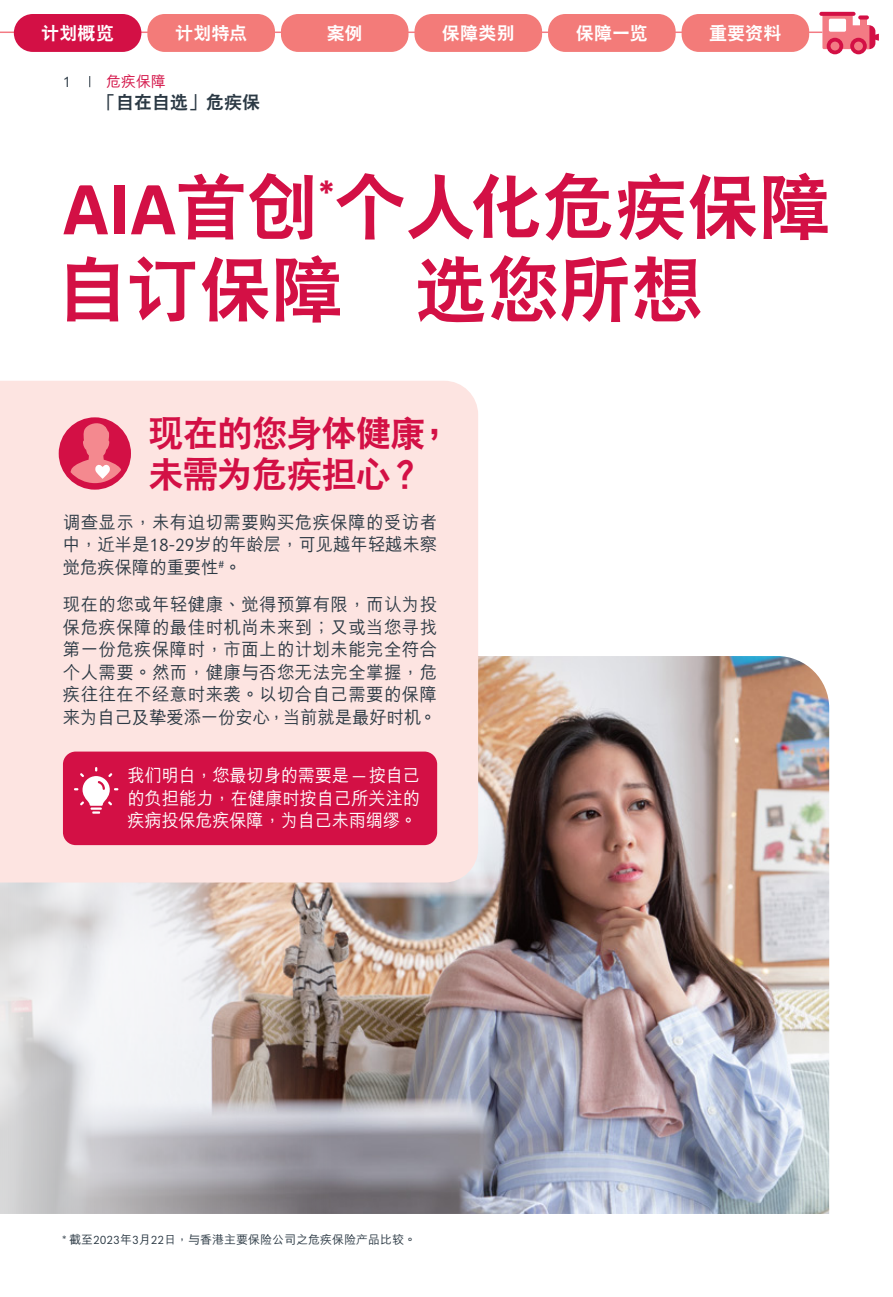
<style>
.page{position:relative;width:893px;height:1297px;background:#fff}
.page>*{position:absolute;margin:0;border:0;box-sizing:border-box;transform-origin:0 0}
.t1{font:800 72px/82.5px "C Hei 2 HKS";color:#d31045}
.t2{font:800 36px/40.5px "C Hei 2 HKS";letter-spacing:-.02em;color:#d31045}
.t3{font:500 18px/22.5px "M Hei HKS";letter-spacing:.02em;color:#2b3944;text-align:justify}
.t4{font:500 18px/22.5px "M Hei HKS";letter-spacing:-.015em;color:#fff;text-align:justify;scale:.96 1}
.t5{font:800 18px "C Hei 2 HKS";letter-spacing:.015em;color:#fff}
.t6{font:800 18px "C Hei 2 HKS";color:#2b3944}
.t7{font:500 15px "M Hei HKS";color:#d31045}
.t8{font:15px "AIA Everest";color:#2b3944}
.t9{font:500 12px "M Hei HKS";color:#2b3944}
.s1{font-family:"AIA Everest";font-weight:700}
.s2{font-family:"AIA Everest";font-weight:400}
</style>
<div class="page">
<img style="left:330px;top:656px;width:499px;height:558px">
<svg style="left:0;top:882px;width:330px;height:332px"></svg>
<div style="left:0;top:381px;width:478px;height:501px;background:#fde4e1"></div>
<div style="left:59px;top:417px;width:72px;height:73px;background:#d31045;border-radius:50%"></div>
<svg style="left:71px;top:422px;width:50px;height:61px"></svg>
<div style="left:63px;top:751px;width:374px;height:94px;background:#d31045;border-radius:13px"></div>
<svg style="left:74px;top:767px;width:44px;height:47px"></svg>
<hr style="left:0;top:32px;width:822px;height:1px;background:#f37b84">
<div style="left:14px;top:14px;width:127px;height:38px;background:#d31045;border-radius:19px"></div>
<div style="left:147px;top:14px;width:128px;height:38px;background:#f37b79;border-radius:17px"></div>
<div style="left:414px;top:14px;width:128px;height:38px;background:#f37b79;border-radius:17px"></div>
<div style="left:281px;top:14px;width:127px;height:38px;background:#f37b79;border-radius:17px"></div>
<div style="left:548px;top:14px;width:128px;height:38px;background:#f37b79;border-radius:17px"></div>
<div style="left:682px;top:14px;width:127px;height:38px;background:#f37b79;border-radius:17px"></div>
<svg style="left:822px;top:14px;width:57px;height:35px"></svg>
<div style="left:860px;top:19px;width:7px;height:7px;background:#f37b84"></div>
<div style="left:858px;top:15px;width:11px;height:5px;background:#d31045;border-radius:2px"></div>
<div style="left:829px;top:19px;width:17px;height:13px;background:#fff;border-radius:2px"></div>
<svg style="left:819px;top:12px;width:36px;height:4px"></svg>
<svg style="left:850px;top:38px;width:17px;height:16px"></svg>
<div style="left:854px;top:42px;width:9px;height:8px;background:#f37b84;border-radius:50%"></div>
<svg style="left:827px;top:38px;width:16px;height:16px"></svg>
<div style="left:830px;top:42px;width:9px;height:8px;background:#f37b84;border-radius:50%"></div>
<p class="t5" style="left:41px;top:21px;width:74px">計劃概覽</p>
<p class="t5" style="left:175px;top:21px;width:74px">計劃特點</p>
<p class="t5" style="left:327px;top:21px;width:37px">案例</p>
<p class="t5" style="left:442px;top:21px;width:74px">保障類別</p>
<p class="t5" style="left:576px;top:21px;width:73px">保障一覽</p>
<p class="t5" style="left:709px;top:21px;width:74px">重要資料</p>
<p class="t8" style="left:63px;top:73px;width:10px">1</p>
<p class="t7" style="left:106px;top:70px;width:61px">危疾保障</p>
<p class="t6" style="left:98px;top:90px;width:163px">「自在自選」危疾保</p>
<h1 class="t1" style="left:57px;top:167px;width:776px"><span class="s1">AIA</span>首創<sup>*</sup>個人化危疾保障自訂保障 選您所想</h1>
<h2 class="t2" style="left:148px;top:414px;width:306px">現在的您身體健康，未需為危疾擔心？</h2>
<p class="t3" style="left:63px;top:510px;width:376px">調查顯示，未有迫切需要購買危疾保障的受訪者中，近半是<span class="s2">18-29</span>歲的年齡層，可見越年輕越未察覺危疾保障的重要性<sup>#</sup>。</p>
<p class="t3" style="left:63px;top:592px;width:376px">現在的您或年輕健康、覺得預算有限，而認為投保危疾保障的最佳時機尚未來到；又或當您尋找第一份危疾保障時，市面上的計劃未能完全符合個人需要。然而，健康與否您無法完全掌握，危疾往往在不經意時來襲。以切合自己需要的保障來為自己及摯愛添一份安心，當前就是最好時機。</p>
<p class="t4" style="left:127px;top:763px;width:306px">我們明白，您最切身的需要是 <span class="s2">—</span> 按自己的負擔能力，在健康時按自己所關注的疾病投保危疾保障，為自己未雨綢繆。</p>
<p class="t9" style="left:62px;top:1231px;width:355px"><span class="s2">*</span> 截至<span class="s2">2023</span>年<span class="s2">3</span>月<span class="s2">22</span>日，與香港主要保險公司之危疾保險產品比較。</p>
</div>
